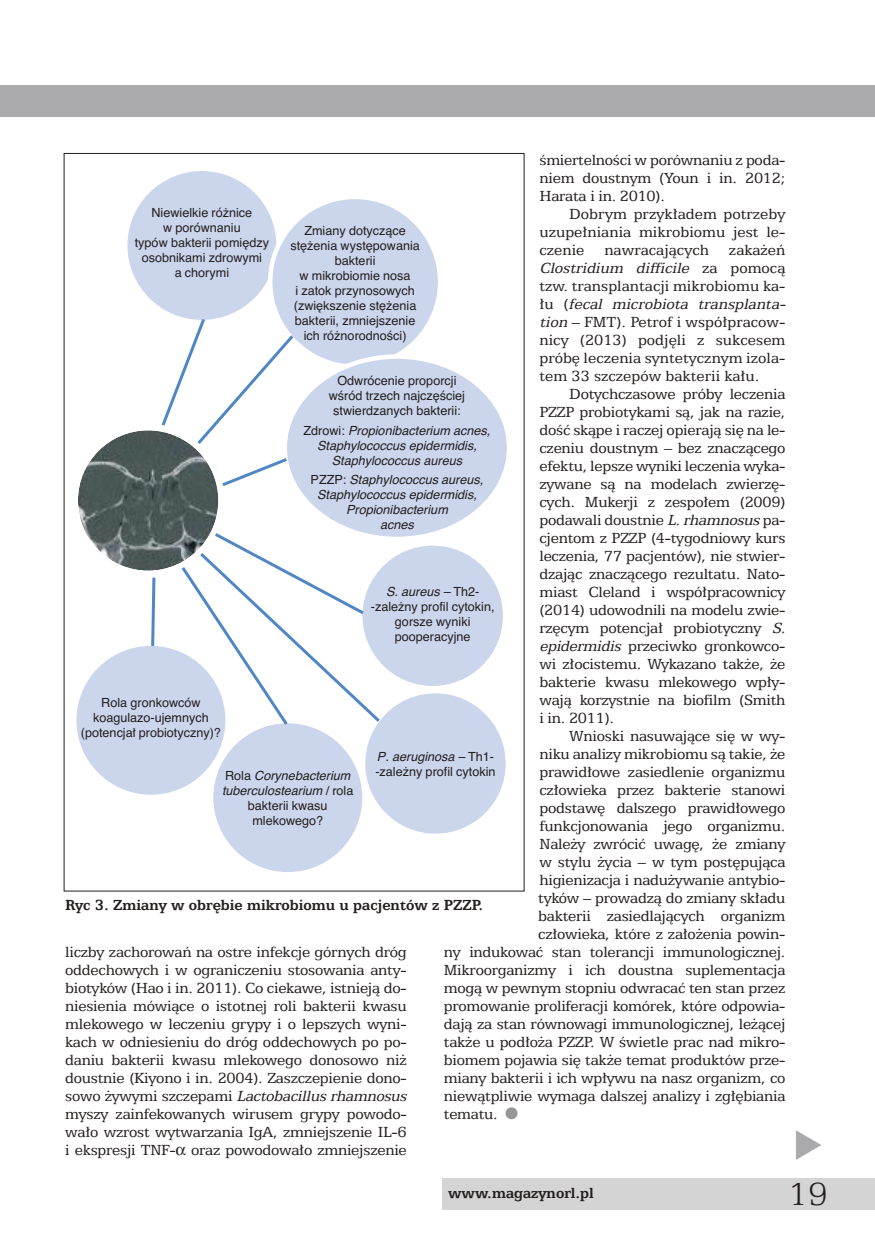
<style>
.page{position:relative;width:875px;height:1254px;background:#fff}
.page>*{position:absolute;margin:0;border:0;box-sizing:border-box;transform-origin:0 0}
.t1{font:300 36px "Egyptian 505 PL";color:#241f1f}
.t2{font:16.5px/18px "Egyptian 505 PL";letter-spacing:-.015em;color:#241f1f}
.t3{font:700 16.5px "Egyptian 505 PL";color:#241f1f}
.t4{font:12px/15px "Phelvetica";color:#241f1f;text-align:center}
.t5{font:italic 12px/15px "Phelvetica";color:#241f1f;text-align:center}
.s1{font-style:italic}
.s2{color:#969698}
.s3{font-style:normal}
</style>
<div class="page">
<div style="left:442px;top:1178px;width:432px;height:32px;background:#d5d4d5"></div>
<div style="left:0;top:85px;width:874px;height:32px;background:#aaaaac"></div>
<div style="left:127px;top:171px;width:149px;height:149px;background:#cbd5ec;border-radius:50%"></div>
<div style="left:365px;top:693px;width:140px;height:141px;background:#cbd5ec;border-radius:50%"></div>
<div style="left:213px;top:723px;width:149px;height:149px;background:#cbd5ec;border-radius:50%"></div>
<div style="left:76px;top:646px;width:149px;height:149px;background:#cbd5ec;border-radius:50%"></div>
<svg style="left:150px;top:197px;width:357px;height:531px"></svg>
<img style="left:78px;top:430px;width:140px;height:141px;border-radius:50%">
<p class="t2" style="left:539px;top:150px;width:247px;text-align:justify">ÊmiertelnoÊci w porównaniu z poda&shy;niem doustnym (Youn i in. 2012; Harata i in. 2010).</p>
<p class="t2" style="left:539px;top:204px;width:250px;text-indent:30px">Dobrym przyk∏adem potrzeby uzupe∏niania mikrobiomu jest le&shy;czenie nawracajàcych zaka˝eƒ <span class="s1">Clostridium difficile</span> z a p o m o c à tzw. transplantacji mikrobiomu ka-∏ u ( <span class="s1">fecal microbiota transplanta&shy;tion</span>– FMT). Petrof i wspó∏pracow&shy;nicy (2013) podj´li z sukcesem prób´ leczenia syntetycznym izola&shy;tem 33 szczepów bakterii ka∏u.</p>
<p class="t2" style="left:539px;top:384px;width:250px;text-indent:30px">Dotychczasowe próby leczenia PZZP probiotykami sà, jak na razie, doÊç skàpe i raczej opierajà si´ na le&shy;czeniu doustnym – bez znaczàcego efektu, lepsze wyniki leczenia wyka&shy;zywane sà na modelach zwierz´- cych. Mukerji z zespo∏em (2009) podawali doustnie <span class="s1">L.rhamnosus</span>pa&shy;cjentom z PZZP (4-tygodniowy kurs leczenia, 77 pacjentów), nie stwier&shy;dzajàc znaczàcego rezultatu. Nato&shy;miast Cleland i wspó∏pracownicy (2014) udowodnili na modelu zwie&shy;rz´cym potencja∏ probiotyczny <span class="s1">S. epidermidis</span> przeciwko gronkowco&shy;wi z∏ocistemu. Wykazano tak˝e, ˝e bakterie kwasu mlekowego wp∏y&shy;wajà korzystnie na biofilm (Smith i in. 2011).</p>
<p class="t2" style="left:569px;top:726px;width:218px">Wnioski nasuwajàce si´ w wy-</p>
<p class="t2" style="left:539px;top:744px;width:247px">niku analizy mikrobiomu sà takie, ˝e</p>
<p class="t2" style="left:539px;top:762px;width:247px">prawid∏owe zasiedlenie organizmu</p>
<p class="t2" style="left:539px;top:780px;width:247px">cz∏owieka przez bakterie stanowi</p>
<p class="t2" style="left:539px;top:798px;width:247px">podstaw´ dalszego prawid∏owego</p>
<p class="t2" style="left:539px;top:816px;width:247px">funkcjonowania jego organizmu.</p>
<p class="t2" style="left:539px;top:834px;width:247px">Nale˝y zwróciç uwag´, ˝e zmiany</p>
<p class="t2" style="left:539px;top:852px;width:247px">w stylu ˝ycia – w tym post´pujàca</p>
<p class="t2" style="left:539px;top:870px;width:247px">higienizacja i nadu˝ywanie antybio-</p>
<p class="t2" style="left:538px;top:888px;width:249px">tyków – prowadzà do zmiany sk∏adu</p>
<p class="t2" style="left:538px;top:906px;width:249px">bakterii zasiedlajàcych organizm</p>
<p class="t2" style="left:538px;top:924px;width:249px">cz∏owieka, które z za∏o˝enia powin-</p>
<p class="t2" style="left:444px;top:942px;width:343px">ny indukowaç stan tolerancji immunologicznej.</p>
<p class="t2" style="left:444px;top:960px;width:343px">Mikroorganizmy i ich doustna suplementacja</p>
<p class="t2" style="left:444px;top:978px;width:343px">mogà w pewnym stopniu odwracaç ten stan przez</p>
<p class="t2" style="left:444px;top:996px;width:343px">promowanie proliferacji komórek, które odpowia-</p>
<p class="t2" style="left:444px;top:1014px;width:343px">dajà za stan równowagi immunologicznej, le˝àcej</p>
<p class="t2" style="left:444px;top:1032px;width:343px">tak˝e u pod∏o˝a PZZP. W Êwietle prac nad mikro-</p>
<p class="t2" style="left:444px;top:1050px;width:343px">biomem pojawia si´ tak˝e temat produktów prze-</p>
<p class="t2" style="left:444px;top:1068px;width:343px">miany bakterii i ich wp∏ywu na nasz organizm, co</p>
<p class="t2" style="left:444px;top:1086px;width:343px">niewàtpliwie wymaga dalszej analizy i zg∏´biania</p>
<p class="t2" style="left:444px;top:1104px;width:76px">tematu. <span class="s2">●</span></p>
<p class="t4" style="left:135px;top:207px;width:136px">Niewielkie ró˝nice<br>w porównaniu<br>typów bakterii pomi´dzy osobnikami zdrowymi<br>a chorymi</p>
<p class="t4" style="left:290px;top:224px;width:131px">Zmiany dotyczàce st´˝enia wyst´powania bakterii<br>w mikrobiomie nosa<br>i zatok przynosowych (zwi´kszenie st´˝enia bakterii, zmniejszenie ich ró˝norodnoÊci)</p>
<p class="t4" style="left:329px;top:375px;width:138px">Odwrócenie proporcji wÊród trzech najcz´Êciej stwierdzanych bakterii:</p>
<p class="t5" style="left:303px;top:424px;width:191px"><span class="s3">Z d r o w i :</span> Propionibacterium acnes,<br>Staphylococcus epidermidis,<br>Staphylococcus aureus</p>
<p class="t5" style="left:310px;top:474px;width:177px"><span class="s3">P Z Z P :</span> Staphylococcus aureus,<br>Staphylococcus epidermidis,<br>Propionibacterium<br>acnes</p>
<p class="t4" style="left:371px;top:586px;width:125px"><span class="s1">S.aureus –</span> T h 2 - -zale˝ny profil cytokin, gorsze wyniki pooperacyjne</p>
<p class="t4" style="left:81px;top:696px;width:142px">Rola gronkowców koagulazo-ujemnych (potencja∏ probiotyczny)?</p>
<p class="t5" style="left:377px;top:750px;width:119px">P.aeruginosa – <span class="s3">T h 1 -</span></p>
<p class="t5" style="left:225px;top:769px;width:129px"><span class="s3">R o l a</span> Corynebacterium</p>
<p class="t4" style="left:375px;top:765px;width:122px">-zale˝ny profil cytokin</p>
<p class="t4" style="left:222px;top:784px;width:133px"><span class="s1">tuberculostearium</span> / r o l a bakterii kwasu mlekowego?</p>
<p class="t3" style="left:65px;top:894px;width:419px">Ryc 3. Zmiany w obr´bie mikrobiomu u pacjentów z PZZP.</p>
<p class="t2" style="left:65px;top:942px;width:346px">liczby zachorowaƒ na ostre infekcje górnych dróg oddechowych i w ograniczeniu stosowania anty&shy;biotyków (Hao i in. 2011). Co ciekawe, istniejà do&shy;niesienia mówiàce o istotnej roli bakterii kwasu mlekowego w leczeniu grypy i o lepszych wyni&shy;kach w odniesieniu do dróg oddechowych po po&shy;daniu bakterii kwasu mlekowego donosowo ni˝ doustnie (Kiyono i in. 2004). Zaszczepienie dono&shy;s o w o ˝ ywy m i s z c z e p a m i <span class="s1">Lactobacillus rhamnosus </span>myszy zainfekowanych wirusem grypy powodo&shy;wa∏o wzrost wytwarzania IgA, zmniejszenie IL-6 i ekspresji TNF- oraz powodowa∏o zmniejszenie</p>
<p class="t3" style="left:448px;top:1182px;width:147px">www.magazynorl.pl</p>
<h1 class="t1" style="left:788px;top:1172px;width:41px">19</h1>
</div>
